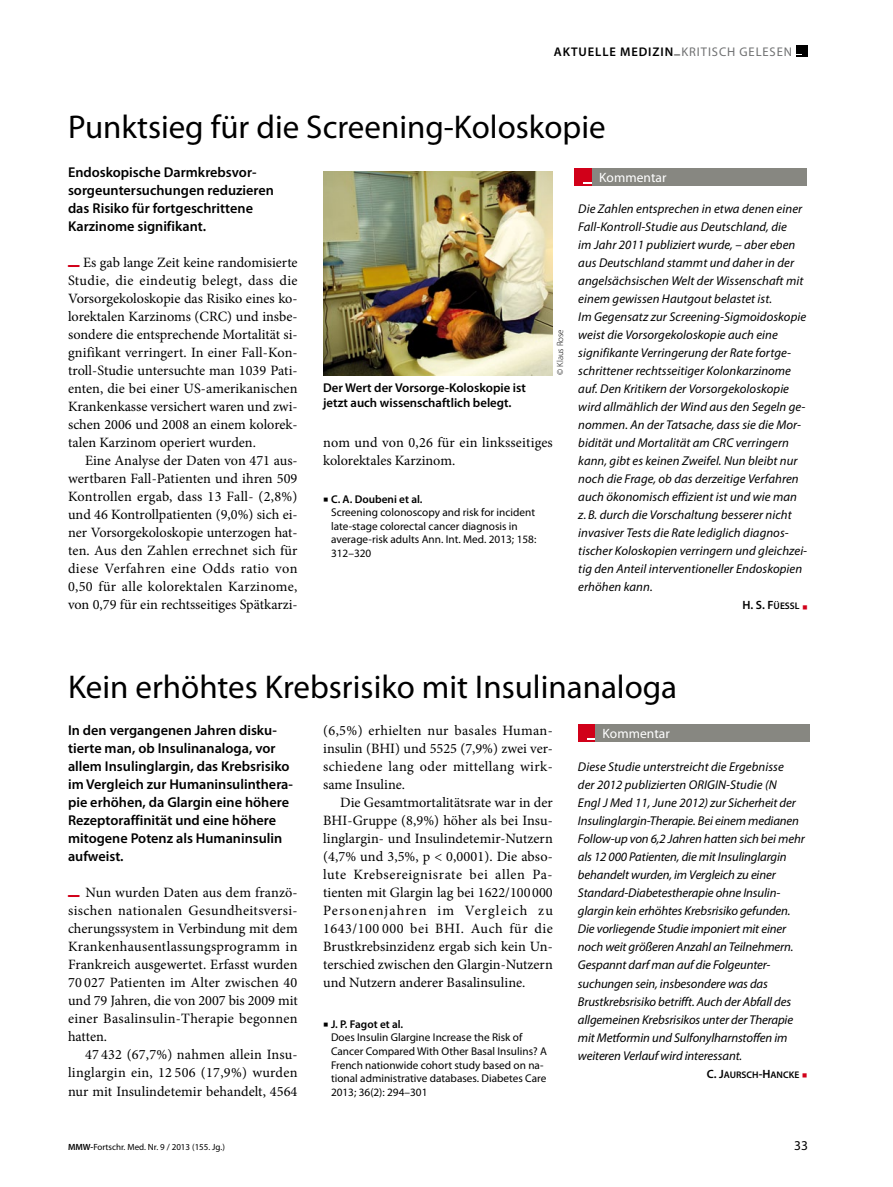
<style>
.page{position:relative;width:893px;height:1187px;background:#fff}
.page>*{position:absolute;margin:0;border:0;box-sizing:border-box;transform-origin:0 0}
.t1{font:40.2px "Myriad Pro";color:#d10019;scale:.57 1}
.t2{font:33px "Myriad Pro";color:#000}
.t3{font:14.25px/18px "Minion Pro";color:#000;text-align:justify}
.t4{font:600 14.25px/18px "Myriad Pro";color:#000}
.t5{font:13.5px "Myriad Pro";letter-spacing:.005em;color:#fff}
.t6{font:13.5px "Myriad Pro";color:#000}
.t7{font:italic 12.75px/18px "Myriad Pro";letter-spacing:.005em;color:#000}
.t8{font:600 12.75px/15px "Myriad Pro";color:#000}
.t9{font:600 12.6px "Myriad Pro";letter-spacing:.07em;color:#000}
.t10{font:12px "Myriad Pro Semibold SC800";color:#000}
.t11{font:11.25px/13.5px "Myriad Pro";color:#000}
.t12{font:9.6px "Myriad Pro Semibold SC800";color:#000}
.t13{font:9px "Myriad Pro";color:#000}
.t14{font:300 9px "Myriad Pro";color:#000}
.s1{font-weight:400;color:#707172}
.s2{font-size:9.6px}
.s3{font-family:"Minion Pro";font-size:14.25px;color:#d10019}
.s4{font-family:"Minion Pro";font-size:13.5px}
.s5{font-weight:600}
.s6{font-size:12px}
</style>
<div class="page">
<div style="left:796px;top:45px;width:12px;height:11px;background:#000"></div>
<img style="left:323px;top:171px;width:230px;height:204px">
<div style="left:575px;top:168px;width:17px;height:17px;background:#d10019"></div>
<div style="left:592px;top:168px;width:214px;height:17px;background:#878781"></div>
<div style="left:578px;top:724px;width:17px;height:17px;background:#d10019"></div>
<div style="left:595px;top:724px;width:215px;height:17px;background:#878781"></div>
<p class="t9" style="left:554px;top:43px;width:240px">AKTUELLE MEDIZIN<sub>–</sub><span class="s1">KRITISCH GELESEN</span></p>
<h2 class="t2" style="left:68px;top:106px;width:539px">Punktsieg für die Screening-Koloskopie</h2>
<p class="t4" style="left:68px;top:162px;width:208px">Endoskopische Darmkrebsvor&shy;sorgeuntersuchungen reduzieren das Risiko für fortgeschrittene<br>Karzinome signifikant.</p>
<h1 class="t1" style="left:68px;top:224px;width:22px">_</h1>
<p class="t5" style="left:599px;top:169px;width:69px">Kommentar</p>
<p class="t7" style="left:578px;top:199px;width:230px">Die Zahlen entsprechen in etwa denen einer Fall-Kontroll-Studie aus Deutschland, die<br>im Jahr 2011 publiziert wurde, – aber eben aus Deutschland stammt und daher in der angelsächsischen Welt der Wissenschaft mit einem gewissen Hautgout belastet ist.<br>Im Gegensatz zur Screening-Sigmoidoskopie weist die Vorsorgekoloskopie auch eine signifikante Verringerung der Rate fortge&shy;schrittener rechtsseitiger Kolonkarzinome auf. Den Kritikern der Vorsorgekoloskopie wird allmählich der Wind aus den Segeln ge&shy;nommen. An der Tatsache, dass sie die Mor&shy;bidität und Mortalität am CRC verringern kann, gibt es keinen Zweifel. Nun bleibt nur noch die Frage, ob das derzeitige Verfahren auch ökonomisch effizient ist und wie man z. B. durch die Vorschaltung besserer nicht invasiver Tests die Rate lediglich diagnos&shy;tischer Koloskopien verringern und gleichzei&shy;tig den Anteil interventioneller Endoskopien erhöhen kann.</p>
<p class="t10" style="left:743px;top:597px;width:67px">H. S. F<span class="s2">ÜESSL</span> <span class="s3">■</span></p>
<p class="t3" style="left:68px;top:253px;width:231px;text-indent:15px">Es gab lange Zeit keine randomisierte Studie, die eindeutig belegt, dass die Vorsorgekoloskopie das Risiko eines ko&shy;lorektalen Karzinoms (CRC) und insbe&shy;sondere die entsprechende Mortalität si&shy;gnifikant verringert. In einer Fall-Kon&shy;troll-Studie untersuchte man 1039 Pati&shy;enten, die bei einer US-amerikanischen Krankenkasse versichert waren und zwi&shy;schen 2006 und 2008 an einem kolorek&shy;talen Karzinom operiert wurden.</p>
<p class="t3" style="left:68px;top:451px;width:231px;text-indent:17px">Eine Analyse der Daten von 471 aus&shy;wertbaren Fall-Patienten und ihren 509<br>Kontrollen ergab, dass 13 Fall- (2,8%) und 46 Kontrollpatienten (9,0%) sich ei&shy;ner Vorsorgekoloskopie unterzogen hat&shy;ten. Aus den Zahlen errechnet sich für diese Verfahren eine Odds ratio von 0,50 für alle kolorektalen Karzinome, von 0,79 für ein rechtsseitiges Spätkarzi-</p>
<p class="t14" style="left:555px;top:375px;width:47px;rotate:-90deg">© Klaus Rose</p>
<p class="t8" style="left:323px;top:380px;width:204px">Der Wert der Vorsorge-Koloskopie ist jetzt auch wissenschaftlich belegt.</p>
<p class="t3" style="left:323px;top:433px;width:231px">nom und von 0,26 für ein linksseitiges kolorektales Karzinom.</p>
<p class="t11" style="left:331px;top:492px;width:207px;text-indent:-8px"><span class="s4">■</span> <span class="s5">C. A. Doubeni et al.<br></span>Screening colonoscopy and risk for incident late-stage colorectal cancer diagnosis in average-risk adults Ann. Int. Med. 2013; 158:<br>312–320</p>
<h2 class="t2" style="left:68px;top:666px;width:611px">Kein erhöhtes Krebsrisiko mit Insulinanaloga</h2>
<p class="t4" style="left:68px;top:721px;width:226px">In den vergangenen Jahren disku&shy;tierte man, ob Insulinanaloga, vor allem Insulinglargin, das Krebsrisiko im Vergleich zur Humaninsulinthera&shy;pie erhöhen, da Glargin eine höhere<br>Rezeptoraffinität und eine höhere mitogene Potenz als Humaninsulin aufweist.</p>
<h1 class="t1" style="left:68px;top:854px;width:22px">_</h1>
<p class="t3" style="left:323px;top:721px;width:231px">(6,5%) erhielten nur basales Human&shy;insulin (BHI) und 5525 (7,9%) zwei ver&shy;schiedene lang oder mittellang wirk&shy;same Insuline.</p>
<p class="t3" style="left:323px;top:793px;width:231px;text-indent:17px">Die Gesamtmortalitätsrate war in der BHI-Gruppe (8,9%) höher als bei Insu&shy;linglargin- und Insulindetemir-Nutzern (4,7% und 3,5%, p &lt; 0,0001). Die abso&shy;lute Krebsereignisrate bei allen Pa&shy;tienten mit Glargin lag bei 1622/100 000<br>Personenjahren im Vergleich zu 1643/100 000 bei BHI. Auch für die Brustkrebsinzidenz ergab sich kein Un&shy;terschied zwischen den Glargin-Nutzern und Nutzern anderer Basalinsuline.</p>
<p class="t11" style="left:331px;top:1017px;width:217px;text-indent:-8px"><span class="s4">■</span> <span class="s5">J. P. Fagot et al.<br></span>Does Insulin Glargine Increase the Risk of Cancer Compared With Other Basal Insulins? A French nationwide cohort study based on na&shy;tional administrative databases. Diabetes Care 2013; 36(2): 294–301</p>
<p class="t5" style="left:603px;top:725px;width:69px">Kommentar</p>
<p class="t7" style="left:578px;top:757px;width:228px">Diese Studie unterstreicht die Ergebnisse<br>der 2012 publizierten ORIGIN-Studie (N<br>Engl J Med 11, June 2012) zur Sicherheit der Insulinglargin-Therapie. Bei einem medianen Follow-up von 6,2 Jahren hatten sich bei mehr als 12 000 Patienten, die mit Insulinglargin behandelt wurden, im Vergleich zu einer Standard-Diabetestherapie ohne Insulin&shy;glargin kein erhöhtes Krebsrisiko gefunden.<br>Die vorliegende Studie imponiert mit einer noch weit größeren Anzahl an Teilnehmern.<br>Gespannt darf man auf die Folgeunter&shy;suchungen sein, insbesondere was das Brustkrebsrisiko betrifft. Auch der Abfall des allgemeinen Krebsrisikos unter der Therapie mit Metformin und Sulfonylharnstoffen im weiteren Verlauf wird interessant.</p>
<p class="t12" style="left:707px;top:1068px;width:102px"><span class="s6">C. J</span>AURSCH<span class="s6">-H</span>ANCKE <span class="s3">■</span></p>
<p class="t3" style="left:68px;top:883px;width:231px;text-indent:18px">Nun wurden Daten aus dem franzö&shy;sischen nationalen Gesundheitsversi&shy;cherungssystem in Verbindung mit dem Krankenhausentlassungsprogramm in Frankreich ausgewertet. Erfasst wurden 70 027 Patienten im Alter zwischen 40 und 79 Jahren, die von 2007 bis 2009 mit einer Basalinsulin-Therapie begonnen hatten.</p>
<p class="t3" style="left:68px;top:1045px;width:231px;text-indent:17px">47 432 (67,7%) nahmen allein Insu&shy;linglargin ein, 12 506 (17,9%) wurden nur mit Insulindetemir behandelt, 4564</p>
<p class="t13" style="left:68px;top:1140px;width:158px"><span class="s5">MMW-</span>Fortschr. Med. Nr. 9 / 2013 (155. Jg.)</p>
<p class="t6" style="left:794px;top:1136px;width:15px">33</p>
</div>
